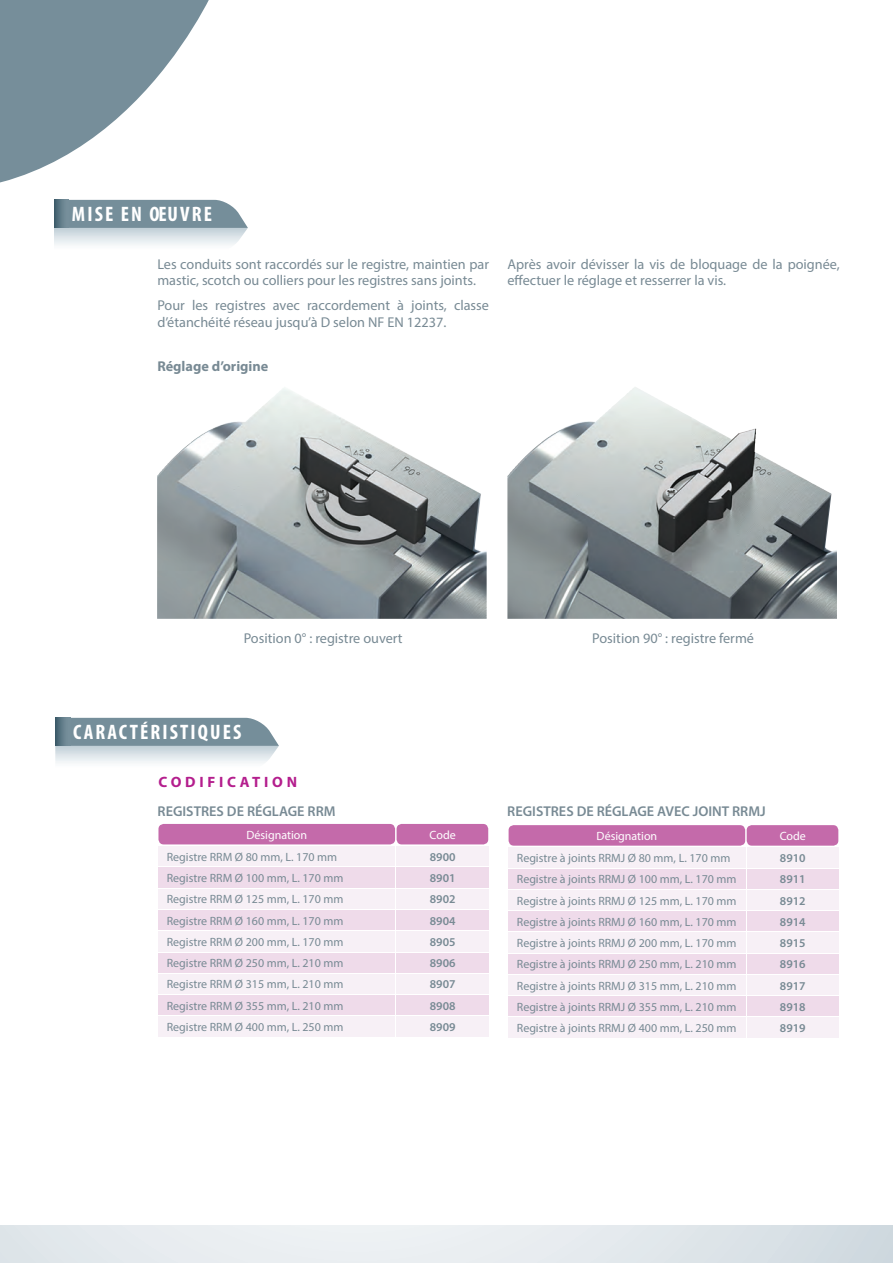
<style>
.page{position:relative;width:893px;height:1263px;background:#fff}
.page>*{position:absolute;margin:0;border:0;box-sizing:border-box;transform-origin:0 0}
.t1{font:700 condensed 21px "Myriad Pro";letter-spacing:.1em;color:#fff}
.t2{font:700 15px "Myriad Pro";letter-spacing:.25em;color:#b41e8d}
.t3{font:14.25px/16.5px "Myriad Pro";color:#788a94}
.t4{font:600 14.25px "Myriad Pro";color:#788a94}
.t5{font:700 14.25px "Myriad Pro";color:#788a94}
.t6{font:12px "Myriad Pro";color:#788a94}
.t7{font:600 12px "Myriad Pro";color:#788a94}
.t8{font:12px "Myriad Pro";color:#fff}
</style>
<div class="page">
<div style="left:0;top:1225px;width:893px;height:38px;background:linear-gradient(to right,#ecf0f3,#dbe2e7)"></div>
<svg style="left:0;top:0;width:209px;height:183px"></svg>
<svg style="left:54px;top:200px;width:194px;height:45px;background:#a2b4bc"></svg>
<svg style="left:54px;top:200px;width:15px;height:28px"></svg>
<img style="left:157px;top:388px;width:330px;height:231px">
<img style="left:507px;top:388px;width:330px;height:231px">
<div style="left:397px;top:824px;width:91px;height:20px;background:#c46aaa;border-radius:5px"></div>
<div style="left:158px;top:824px;width:237px;height:20px;background:#c46aaa;border-radius:5px"></div>
<svg style="left:158px;top:846px;width:331px;height:190px"></svg>
<div style="left:747px;top:825px;width:91px;height:21px;background:#c46aaa;border-radius:5px"></div>
<div style="left:509px;top:825px;width:236px;height:21px;background:#c46aaa;border-radius:5px"></div>
<svg style="left:508px;top:847px;width:331px;height:191px"></svg>
<svg style="left:55px;top:718px;width:224px;height:45px;background:#a1b3bc"></svg>
<svg style="left:55px;top:718px;width:15px;height:28px"></svg>
<h1 class="t1" style="left:72px;top:201px;width:142px">MISE EN OE UVRE</h1>
<p class="t3" style="left:157px;top:255px;width:333px">Les conduits sont raccordés sur le registre, maintien par mastic, scotch ou colliers pour les registres sans joints.</p>
<p class="t3" style="left:157px;top:297px;width:333px">Pour les registres avec raccordement à joints, classe d’étanchéité réseau jusqu’à D selon NF EN 12237.</p>
<p class="t5" style="left:157px;top:357px;width:113px">Réglage d’origine</p>
<p class="t3" style="left:507px;top:255px;width:334px">Après avoir dévisser la vis de bloquage de la poignée, effectuer le réglage et resserrer la vis.</p>
<p class="t3" style="left:244px;top:629px;width:160px">Position 0° : registre ouvert</p>
<p class="t3" style="left:592px;top:629px;width:163px">Position 90° : registre fermé</p>
<h1 class="t1" style="left:73px;top:719px;width:170px">CARACTÉRISTIQUES</h1>
<p class="t2" style="left:158px;top:772px;width:140px">CODIFICATION</p>
<p class="t4" style="left:158px;top:802px;width:179px">REGISTRES DE RÉGLAGE RRM</p>
<p class="t4" style="left:507px;top:802px;width:260px">REGISTRES DE RÉGLAGE AVEC JOINT RRMJ</p>
<p class="t8" style="left:246px;top:827px;width:62px">Désignation</p>
<p class="t8" style="left:430px;top:827px;width:28px">Code</p>
<p class="t6" style="left:167px;top:849px;width:172px">Registre RRM Ø 80 mm, L. 170 mm</p>
<p class="t7" style="left:430px;top:849px;width:27px">8900</p>
<p class="t6" style="left:167px;top:871px;width:178px">Registre RRM Ø 100 mm, L. 170 mm</p>
<p class="t7" style="left:430px;top:870px;width:27px">8901</p>
<p class="t6" style="left:167px;top:892px;width:178px">Registre RRM Ø 125 mm, L. 170 mm</p>
<p class="t7" style="left:430px;top:892px;width:27px">8902</p>
<p class="t6" style="left:167px;top:913px;width:178px">Registre RRM Ø 160 mm, L. 170 mm</p>
<p class="t7" style="left:430px;top:913px;width:27px">8904</p>
<p class="t6" style="left:167px;top:934px;width:178px">Registre RRM Ø 200 mm, L. 170 mm</p>
<p class="t7" style="left:430px;top:934px;width:27px">8905</p>
<p class="t6" style="left:167px;top:956px;width:178px">Registre RRM Ø 250 mm, L. 210 mm</p>
<p class="t7" style="left:430px;top:955px;width:27px">8906</p>
<p class="t6" style="left:167px;top:977px;width:178px">Registre RRM Ø 315 mm, L. 210 mm</p>
<p class="t7" style="left:430px;top:977px;width:27px">8907</p>
<p class="t6" style="left:167px;top:998px;width:178px">Registre RRM Ø 355 mm, L. 210 mm</p>
<p class="t7" style="left:430px;top:998px;width:27px">8908</p>
<p class="t6" style="left:167px;top:1019px;width:178px">Registre RRM Ø 400 mm, L. 250 mm</p>
<p class="t7" style="left:430px;top:1019px;width:27px">8909</p>
<p class="t8" style="left:597px;top:828px;width:62px">Désignation</p>
<p class="t8" style="left:780px;top:828px;width:28px">Code</p>
<p class="t6" style="left:517px;top:850px;width:215px">Registre à joints RRMJ Ø 80 mm, L. 170 mm</p>
<p class="t7" style="left:780px;top:850px;width:27px">8910</p>
<p class="t6" style="left:517px;top:872px;width:221px">Registre à joints RRMJ Ø 100 mm, L. 170 mm</p>
<p class="t7" style="left:780px;top:872px;width:27px">8911</p>
<p class="t6" style="left:517px;top:893px;width:221px">Registre à joints RRMJ Ø 125 mm, L. 170 mm</p>
<p class="t7" style="left:780px;top:893px;width:27px">8912</p>
<p class="t6" style="left:517px;top:914px;width:221px">Registre à joints RRMJ Ø 160 mm, L. 170 mm</p>
<p class="t7" style="left:780px;top:914px;width:27px">8914</p>
<p class="t6" style="left:517px;top:936px;width:221px">Registre à joints RRMJ Ø 200 mm, L. 170 mm</p>
<p class="t7" style="left:780px;top:935px;width:27px">8915</p>
<p class="t6" style="left:517px;top:957px;width:221px">Registre à joints RRMJ Ø 250 mm, L. 210 mm</p>
<p class="t7" style="left:780px;top:957px;width:27px">8916</p>
<p class="t6" style="left:517px;top:978px;width:221px">Registre à joints RRMJ Ø 315 mm, L. 210 mm</p>
<p class="t7" style="left:780px;top:978px;width:27px">8917</p>
<p class="t6" style="left:517px;top:999px;width:221px">Registre à joints RRMJ Ø 355 mm, L. 210 mm</p>
<p class="t7" style="left:780px;top:999px;width:27px">8918</p>
<p class="t6" style="left:517px;top:1021px;width:221px">Registre à joints RRMJ Ø 400 mm, L. 250 mm</p>
<p class="t7" style="left:780px;top:1020px;width:27px">8919</p>
</div>
